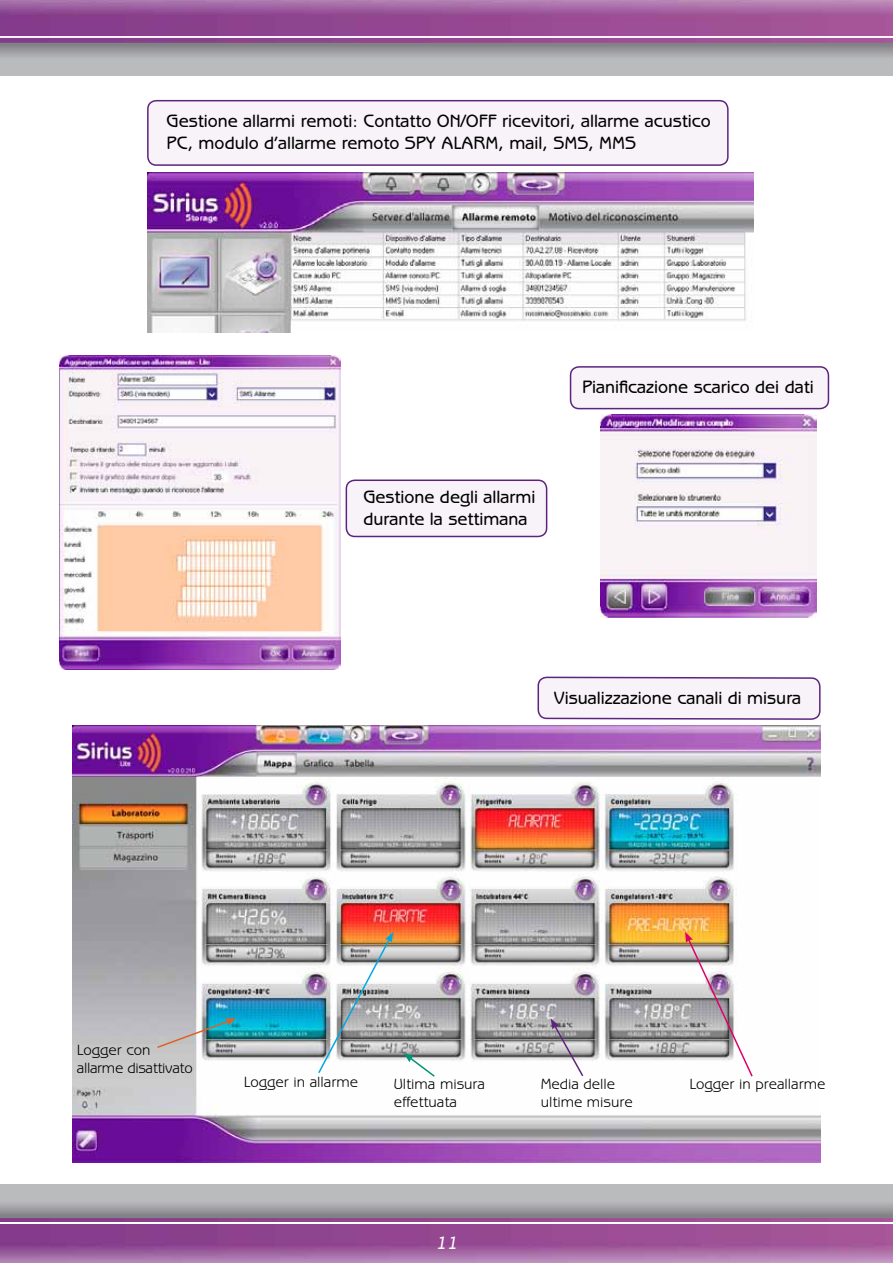
<style>
.page{position:relative;width:893px;height:1263px;background:#fff}
.page>*{position:absolute;margin:0;border:0;box-sizing:border-box;transform-origin:0 0}
.t1{font:500 18px/21.6px "Benguiat Gothic Std";color:#000}
.t2{font:italic 500 18px "Benguiat Gothic Std";color:#fff}
.t3{font:15px/18px "Benguiat Gothic Std";color:#000}
.t4{font:15px/18px "Benguiat Gothic Std";letter-spacing:-.02em;color:#000}
</style>
<div class="page">
<svg style="left:0;top:1189px;width:893px;height:74px;background:#a078a1"></svg>
<img style="left:0;top:1222px;width:893px;height:2px">
<img style="left:0;top:0;width:893px;height:43px">
<svg style="left:0;top:43px;width:893px;height:33px;background:#aaabad"></svg>
<hr style="left:0;top:36px;width:893px;height:2px;background:#f8f3f7">
<img style="left:601px;top:415px;width:216px;height:202px">
<div style="left:571px;top:367px;width:257px;height:42px;background:#f8f3f8;border-radius:9px"></div>
<div style="left:570px;top:366px;width:259px;height:43px;border:2px solid #5e237e;border-radius:9px"></div>
<div style="left:346px;top:480px;width:201px;height:56px;background:#f8f3f8;border-radius:9px"></div>
<div style="left:346px;top:479px;width:201px;height:58px;border:2px solid #5e237e;border-radius:9px"></div>
<svg style="left:537px;top:676px;width:284px;height:44px"></svg>
<img style="left:60px;top:355px;width:280px;height:314px">
<img style="left:72px;top:725px;width:749px;height:437px">
<svg style="left:156px;top:1018px;width:80px;height:31px;background:#96b0b3"></svg>
<img style="left:317px;top:932px;width:76px;height:143px">
<svg style="left:551px;top:1018px;width:34px;height:60px"></svg>
<svg style="left:403px;top:1053px;width:33px;height:25px"></svg>
<svg style="left:685px;top:932px;width:69px;height:146px"></svg>
<div style="left:148px;top:101px;width:580px;height:64px;background:#f8f3f8;border-radius:9px"></div>
<div style="left:147px;top:100px;width:582px;height:66px;border:2px solid #5e237e;border-radius:9px"></div>
<img style="left:148px;top:173px;width:605px;height:159px">
<p class="t1" style="left:167px;top:110px;width:546px">Gestione allarmi remoti: Contatto ON/OFF ricevitori, allarme acustico<br>PC, modulo d’allarme remoto SPY ALARM, mail, SMS, MMS</p>
<p class="t1" style="left:363px;top:486px;width:174px">Gestione degli allarmi durante la settimana</p>
<p class="t1" style="left:582px;top:377px;width:233px">Pianificazione scarico dei dati</p>
<p class="t1" style="left:554px;top:687px;width:249px">Visualizzazione canali di misura</p>
<p class="t4" style="left:77px;top:1041px;width:117px">Logger con allarme disattivato</p>
<p class="t3" style="left:244px;top:1073px;width:116px">Logger in allarme</p>
<p class="t3" style="left:541px;top:1075px;width:76px">Media delle</p>
<p class="t3" style="left:690px;top:1075px;width:137px">Logger in preallarme</p>
<p class="t3" style="left:541px;top:1093px;width:94px">ultime misure</p>
<p class="t3" style="left:394px;top:1075px;width:93px">Ultima misura effettuata</p>
<p class="t2" style="left:435px;top:1232px;width:23px">11</p>
</div>
